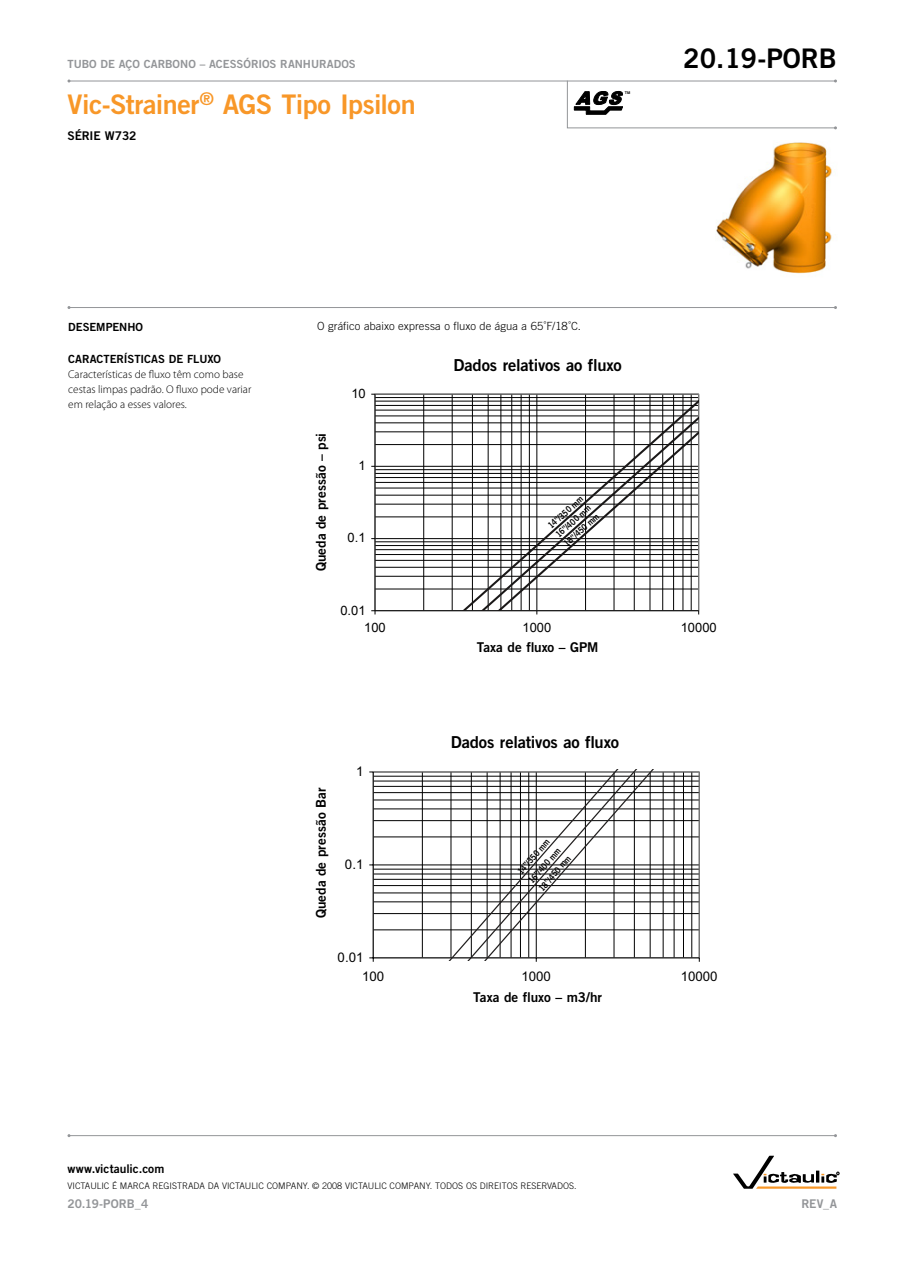
<style>
.page{position:relative;width:918px;height:1263px;background:#fff}
.page>*{position:absolute;margin:0;border:0;box-sizing:border-box;transform-origin:0 0}
.t1{font:27px "Trade Gothic LT Std Bd 2";letter-spacing:-.02em;color:#f89728}
.t2{font:27px "Trade Gothic LT Std Bd 2";color:#000}
.t3{font:16.5px "Trade Gothic LT Std Bd 2";letter-spacing:-.015em;color:#000}
.t4{font:700 15.9px "Arial";color:#000}
.t5{font:700 15.6px "Arial";color:#000}
.t6{font:13.5px "Trade Gothic LT Std Bd 2";color:#000}
.t7{font:700 13.35px "Arial";color:#000}
.t8{font:13.35px "Arial";color:#000}
.t9{font:700 12.9px "Arial";color:#000}
.t10{font:12.9px "Arial";color:#000}
.t11{font:12px "Trade Gothic LT Std Bd 2";letter-spacing:-.005em;color:#000}
.t12{font:12px "Trade Gothic LT Std Bd 2";letter-spacing:-.01em;color:#939598}
.t13{font:300 11.25px/15px "Myriad Pro";color:#000}
.t14{font:300 11.25px "Trade Gothic LT Std";letter-spacing:.005em;color:#000}
.t15{font:11.25px "Trade Gothic LT Std Bd 2";color:#939598}
.t16{font:11.25px "Trade Gothic LT Std Bd 2";color:#000}
.t17{font:300 9px "Trade Gothic LT Std";color:#000}
.t18{font:9px/11.9px "Trade Gothic LT Std Bd 2";color:#000;text-align:justify;scale:.86 1}
.t19{font:700 3.75px "Helvetica";color:#000}
</style>
<div class="page">
<svg style="left:371px;top:393px;width:329px;height:222px"></svg>
<hr style="left:375px;top:589px;width:324px;height:1px;background:#000">
<hr style="left:375px;top:576px;width:324px;height:1px;background:#000">
<hr style="left:375px;top:567px;width:324px;height:1px;background:#000">
<hr style="left:375px;top:560px;width:324px;height:1px;background:#000">
<hr style="left:375px;top:554px;width:324px;height:1px;background:#000">
<hr style="left:375px;top:549px;width:324px;height:1px;background:#000">
<hr style="left:375px;top:545px;width:324px;height:1px;background:#000">
<hr style="left:375px;top:541px;width:324px;height:1px;background:#000">
<hr style="left:375px;top:517px;width:324px;height:1px;background:#000">
<hr style="left:375px;top:504px;width:324px;height:1px;background:#000">
<hr style="left:375px;top:495px;width:324px;height:1px;background:#000">
<hr style="left:375px;top:488px;width:324px;height:1px;background:#000">
<hr style="left:375px;top:482px;width:324px;height:1px;background:#000">
<hr style="left:375px;top:477px;width:324px;height:1px;background:#000">
<hr style="left:375px;top:473px;width:324px;height:1px;background:#000">
<hr style="left:375px;top:469px;width:324px;height:1px;background:#000">
<hr style="left:375px;top:444px;width:324px;height:1px;background:#000">
<hr style="left:375px;top:432px;width:324px;height:1px;background:#000">
<hr style="left:375px;top:423px;width:324px;height:1px;background:#000">
<hr style="left:375px;top:416px;width:324px;height:1px;background:#000">
<hr style="left:375px;top:410px;width:324px;height:1px;background:#000">
<hr style="left:375px;top:405px;width:324px;height:1px;background:#000">
<hr style="left:375px;top:401px;width:324px;height:1px;background:#000">
<hr style="left:375px;top:397px;width:324px;height:1px;background:#000">
<hr style="left:375px;top:538px;width:324px;height:1px;background:#000">
<hr style="left:375px;top:466px;width:324px;height:1px;background:#000">
<hr style="left:375px;top:394px;width:1px;height:217px;background:#000">
<hr style="left:375px;top:610px;width:324px;height:1px;background:#000">
<svg style="left:371px;top:610px;width:5px;height:4px"></svg>
<svg style="left:380px;top:394px;width:19px;height:217px"></svg>
<svg style="left:399px;top:394px;width:16px;height:217px"></svg>
<svg style="left:415px;top:394px;width:284px;height:217px"></svg>
<svg style="left:371px;top:769px;width:329px;height:191px"></svg>
<svg style="left:733px;top:1156px;width:106px;height:33px"></svg>
<hr style="left:69px;top:1135px;width:767px;height:1px;background:#939598">
<hr style="left:69px;top:81px;width:767px;height:1px;background:#939598">
<svg style="left:567px;top:80px;width:270px;height:49px"></svg>
<img style="left:716px;top:142px;width:116px;height:132px">
<hr style="left:69px;top:307px;width:767px;height:1px;background:#939598">
<p class="t15" style="left:68px;top:57px;width:290px">TUBO DE AÇO CARBONO – ACESSÓRIOS RANHURADOS</p>
<h1 class="t2" style="left:683px;top:41px;width:155px">20.19-PORB</h1>
<h1 class="t1" style="left:68px;top:88px;width:350px">Vic-Strainer<sup>®</sup> AGS Tipo Ipsilon</h1>
<h3 class="t11" style="left:68px;top:128px;width:70px">SÉRIE W732</h3>
<p class="t19" style="left:625px;top:91px;width:7px">TM</p>
<p class="t16" style="left:68px;top:320px;width:76px">DESEMPENHO</p>
<p class="t16" style="left:68px;top:352px;width:154px">CARACTERÍSTICAS DE FLUXO</p>
<p class="t13" style="left:68px;top:366px;width:185px">Características de fluxo têm como base cestas limpas padrão. O fluxo pode variar em relação a esses valores.</p>
<p class="t14" style="left:317px;top:319px;width:265px">O gráfico abaixo expressa o fluxo de água a 65˚F/18˚C.</p>
<h3 class="t5" style="left:500px;top:358px;width:75px">Flow Data</h3>
<h2 class="t3" style="left:454px;top:355px;width:170px">Dados relativos ao fluxo</h2>
<h3 class="t10" style="left:351px;top:386px;width:16px">10</h3>
<h3 class="t6" style="left:312px;top:571px;width:140px;rotate:-90deg">Queda de pressão – psi</h3>
<h3 class="t9" style="left:320px;top:562px;width:121px;rotate:-90deg">Pressure Drop - psi</h3>
<h3 class="t10" style="left:358px;top:458px;width:9px">1</h3>
<h3 class="t10" style="left:348px;top:531px;width:19px">0.1</h3>
<h3 class="t10" style="left:340px;top:603px;width:27px">0.01</h3>
<p class="t18" style="left:545px;top:523px;width:53px;rotate:-42deg">14”/350 mm 16”/400 mm 18”/450 mm</p>
<h3 class="t10" style="left:364px;top:620px;width:23px">100</h3>
<h3 class="t10" style="left:523px;top:620px;width:30px">1000</h3>
<h3 class="t10" style="left:681px;top:620px;width:37px">10000</h3>
<h3 class="t9" style="left:486px;top:641px;width:103px">Flow Rate - GPM</h3>
<h3 class="t6" style="left:477px;top:639px;width:123px">Taxa de fluxo – GPM</h3>
<h3 class="t6" style="left:312px;top:918px;width:132px;rotate:-90deg">Queda de pressão Bar</h3>
<h3 class="t7" style="left:317px;top:927px;width:126px;rotate:-90deg">Pressure Drop - bar</h3>
<h3 class="t8" style="left:356px;top:764px;width:9px">1</h3>
<h3 class="t8" style="left:345px;top:857px;width:20px">0.1</h3>
<h3 class="t8" style="left:338px;top:950px;width:27px">0.01</h3>
<h2 class="t3" style="left:451px;top:731px;width:170px">Dados relativos ao fluxo</h2>
<h3 class="t4" style="left:504px;top:736px;width:77px">Flow Data</h3>
<p class="t18" style="left:514px;top:868px;width:53px;line-height:14.1px;rotate:-49deg">14”/350 mm<br>16”/400 mm</p>
<p class="t18" style="left:536px;top:886px;width:53px;rotate:-49deg">18”/450 mm</p>
<h3 class="t8" style="left:362px;top:968px;width:24px">100</h3>
<h3 class="t8" style="left:521px;top:968px;width:31px">1000</h3>
<h3 class="t8" style="left:681px;top:968px;width:38px">10000</h3>
<h3 class="t7" style="left:481px;top:990px;width:112px">Flow Rate - m3/hr</h3>
<h3 class="t6" style="left:473px;top:989px;width:130px">Taxa de fluxo – m3/hr</h3>
<h3 class="t11" style="left:68px;top:1161px;width:98px">www.victaulic.com</h3>
<p class="t17" style="left:68px;top:1181px;width:511px">VICTAULIC É MARCA REGISTRADA DA VICTAULIC COMPANY. © 2008 VICTAULIC COMPANY. TODOS OS DIREITOS RESERVADOS.</p>
<h3 class="t12" style="left:68px;top:1196px;width:82px">20.19-PORB_4</h3>
<h3 class="t12" style="left:802px;top:1197px;width:37px">REV_A</h3>
</div>
